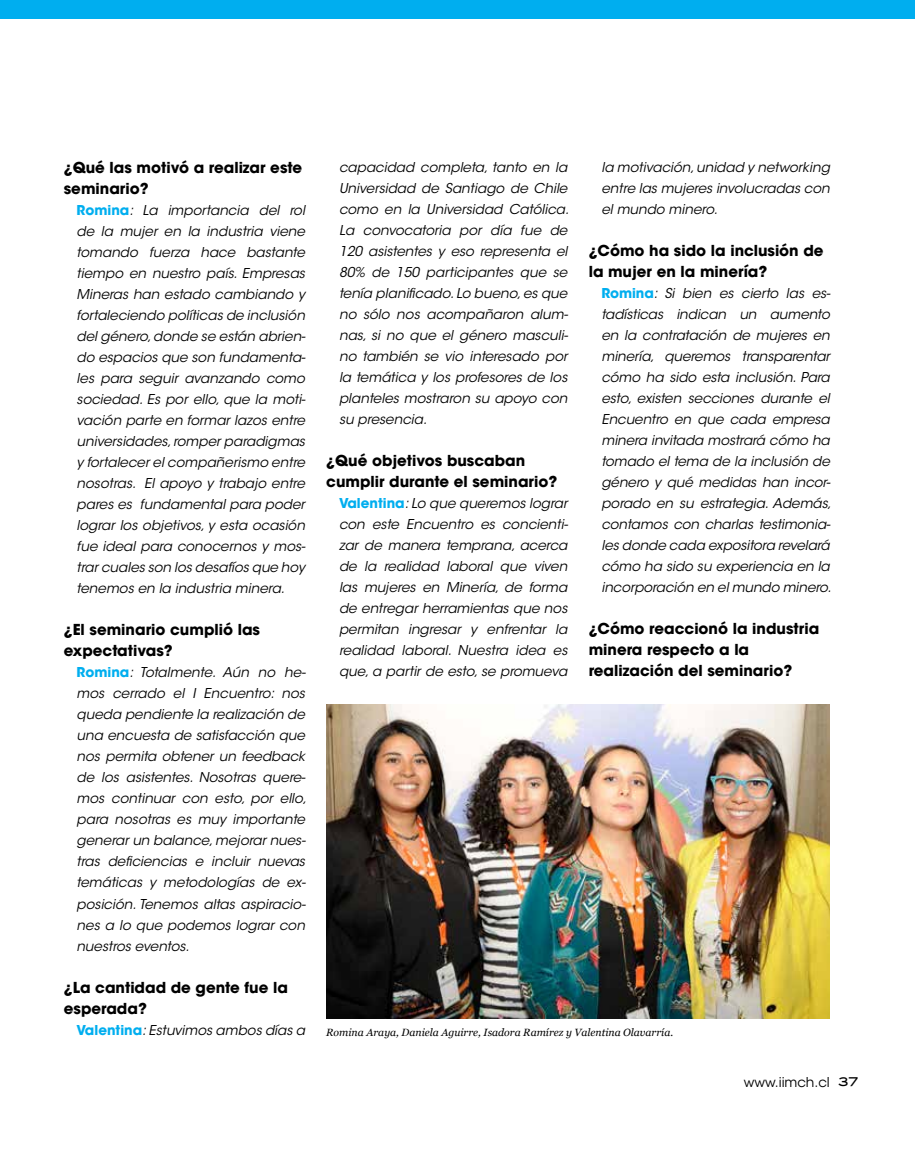
<style>
.page{position:relative;width:915px;height:1149px;background:#fff}
.page>*{position:absolute;margin:0;border:0;box-sizing:border-box;transform-origin:0 0}
.t1{font:700 15px/21px "ITC Avant Garde Std";color:#000}
.t2{font:italic 13.5px/21px "ITC Avant Garde Std";color:#000;text-align:justify}
.t3{font:13.5px "ITC Avant Garde Std";color:#000}
.t4{font:italic 10.5px "Georgia";color:#000}
.s1{font-weight:700;font-style:normal;color:#00aeef}
.s2{font-family:"Blair Md ITCTT Medium";font-size:12px}
</style>
<div class="page">
<div style="left:0;top:0;width:914px;height:19px;background:#00aeef"></div>
<img style="left:326px;top:704px;width:503px;height:313px">
<p class="t1" style="left:64px;top:157px;width:240px">¿Qué las motivó a realizar este seminario?</p>
<p class="t2" style="left:77px;top:200px;width:230px"><span class="s1">Romina</span>: La importancia del rol de la mujer en la industria viene tomando fuerza hace bastante tiempo en nuestro país. Empresas Mineras han estado cambiando y fortaleciendo políticas de inclusión del género, donde se están abrien&shy;do espacios que son fundamenta&shy;les para seguir avanzando como sociedad. Es por ello, que la moti&shy;vación parte en formar lazos entre universidades, romper paradigmas y fortalecer el compañerismo entre nosotras. El apoyo y trabajo entre pares es fundamental para poder lograr los objetivos, y esta ocasión fue ideal para conocernos y mos&shy;trar cuales son los desafíos que hoy tenemos en la industria minera.</p>
<p class="t1" style="left:64px;top:619px;width:198px">¿El seminario cumplió las expectativas?</p>
<p class="t2" style="left:77px;top:662px;width:231px"><span class="s1">Romina</span>: Totalmente. Aún no he&shy;mos cerrado el I Encuentro: nos queda pendiente la realización de una encuesta de satisfacción que nos permita obtener un feedback de los asistentes. Nosotras quere&shy;mos continuar con esto, por ello, para nosotras es muy importante generar un balance, mejorar nues&shy;tras deficiencias e incluir nuevas temáticas y metodologías de ex&shy;posición. Tenemos altas aspiracio&shy;nes a lo que podemos lograr con nuestros eventos.</p>
<p class="t1" style="left:64px;top:976px;width:225px">¿La cantidad de gente fue la esperada?</p>
<p class="t2" style="left:77px;top:1019px;width:230px"><span class="s1">Valentina</span>: Estuvimos ambos días a</p>
<p class="t2" style="left:339px;top:156px;width:231px">capacidad completa, tanto en la Universidad de Santiago de Chile como en la Universidad Católica.<br>La convocatoria por día fue de 120 asistentes y eso representa el 80% de 150 participantes que se tenía planificado. Lo bueno, es que no sólo nos acompañaron alum&shy;nas, si no que el género masculi&shy;no también se vio interesado por la temática y los profesores de los planteles mostraron su apoyo con su presencia.</p>
<p class="t1" style="left:326px;top:449px;width:232px">¿Qué objetivos buscaban cumplir durante el seminario?</p>
<p class="t2" style="left:339px;top:492px;width:230px"><span class="s1">Valentina</span>: Lo que queremos lograr con este Encuentro es concienti&shy;zar de manera temprana, acerca de la realidad laboral que viven las mujeres en Minería, de forma de entregar herramientas que nos permitan ingresar y enfrentar la realidad laboral. Nuestra idea es que, a partir de esto, se promueva</p>
<p class="t2" style="left:601px;top:156px;width:230px">la motivación, unidad y networking entre las mujeres involucradas con el mundo minero.</p>
<p class="t1" style="left:588px;top:239px;width:236px">¿Cómo ha sido la inclusión de la mujer en la minería?</p>
<p class="t2" style="left:601px;top:282px;width:231px"><span class="s1">Romina</span>: Si bien es cierto las es&shy;tadísticas indican un aumento en la contratación de mujeres en minería, queremos transparentar cómo ha sido esta inclusión. Para esto, existen secciones durante el Encuentro en que cada empresa minera invitada mostrará cómo ha tomado el tema de la inclusión de género y qué medidas han incor&shy;porado en su estrategia. Además, contamos con charlas testimonia&shy;les donde cada expositora revelará cómo ha sido su experiencia en la incorporación en el mundo minero.</p>
<p class="t1" style="left:588px;top:617px;width:232px">¿Cómo reaccionó la industria minera respecto a la realización del seminario?</p>
<p class="t4" style="left:326px;top:1024px;width:348px">Romina Araya, Daniela Aguirre, Isadora Ramírez y Valentina Olavarría.</p>
<p class="t3" style="left:743px;top:1073px;width:115px">www.iimch.cl <span class="s2">37</span></p>
</div>
